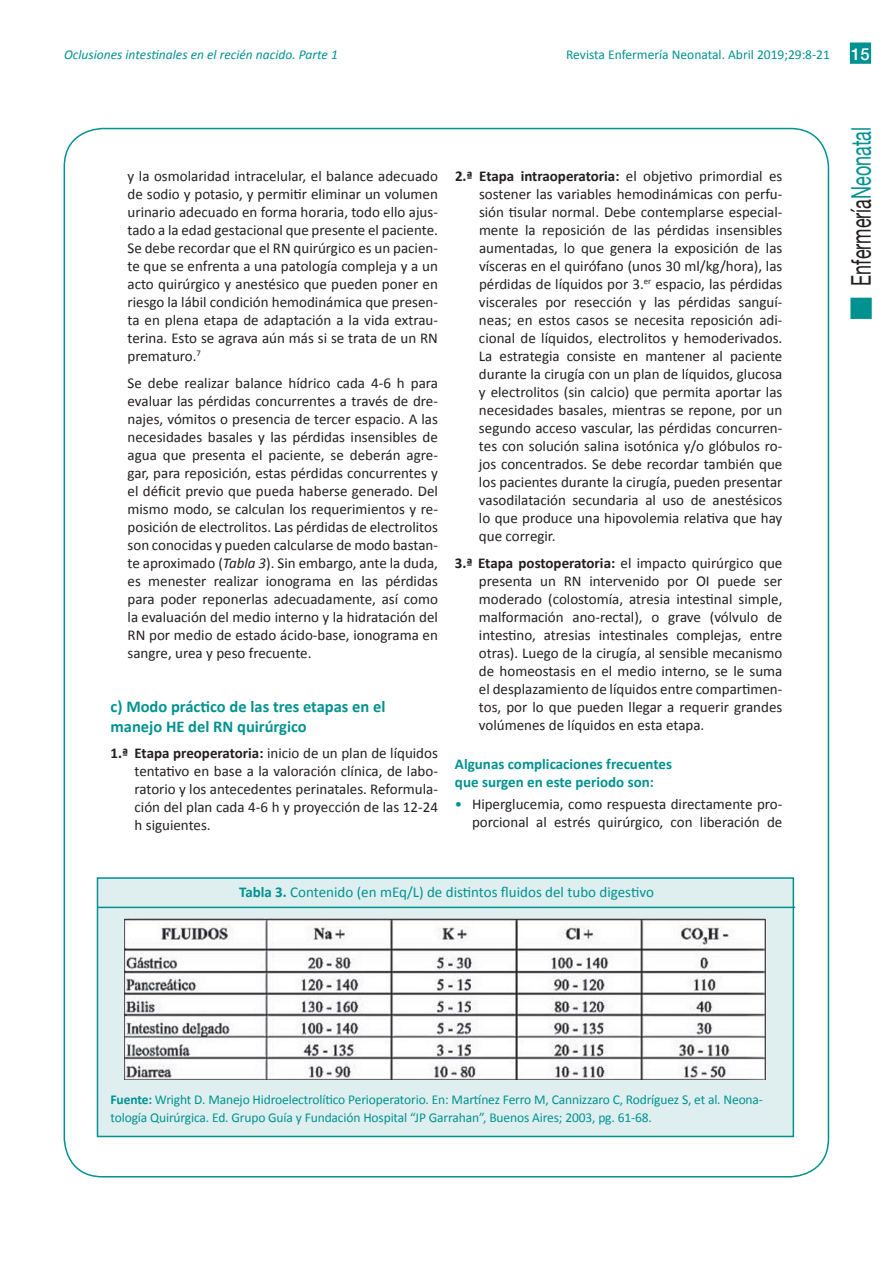
<style>
.page{position:relative;width:893px;height:1263px;background:#fff}
.page>*{position:absolute;margin:0;border:0;box-sizing:border-box;transform-origin:0 0}
.t1{font:27.15px "Helvetica Neue";color:#231f20;scale:.66 1}
.t2{font:700 16.5px/19.5px "Calibri";color:#009290}
.t3{font:500 16.5px "Helvetica Neue";color:#fff}
.t4{font:15px/18px "Calibri";color:#231f20;text-align:justify}
.t5{font:15px "Calibri";color:#009290}
.t6{font:700 15px/18px "Calibri";color:#009290}
.t7{font:13.5px/18px "Calibri";letter-spacing:-.01em;color:#009290}
.t8{font:italic 13.5px "Calibri";color:#009290}
.s1{font-style:italic}
.s2{font-weight:700}
.s3{color:#009290}
</style>
<div class="page">
<div style="left:850px;top:298px;width:22px;height:21px;background:#009290;border:2px solid #009290"></div>
<div style="left:850px;top:43px;width:21px;height:21px;background:#009290"></div>
<div style="left:97px;top:877px;width:697px;height:260px;background:#dfeff0;border:2px solid #009290"></div>
<hr style="left:98px;top:907px;width:697px;height:1px;background:#009290">
<img style="left:124px;top:918px;width:643px;height:162px">
<p class="t8" style="left:64px;top:46px;width:275px">Oclusiones intestinales en el recién nacido. Parte 1</p>
<p class="t7" style="left:566px;top:45px;width:265px">Revista Enfermería Neonatal. Abril 2019;29:8-21</p>
<p class="t3" style="left:851px;top:44px;width:20px">15</p>
<p class="t4" style="left:128px;top:167px;width:312px">y la osmolaridad intracelular, el balance adecuado de sodio y potasio, y permitir eliminar un volumen urinario adecuado en forma horaria, todo ello ajus&shy;tado a la edad gestacional que presente el paciente.<br>Se debe recordar que el RN quirúrgico es un pacien&shy;te que se enfrenta a una patología compleja y a un acto quirúrgico y anestésico que pueden poner en riesgo la lábil condición hemodinámica que presen&shy;ta en plena etapa de adaptación a la vida extrau&shy;terina. Esto se agrava aún más si se trata de un RN prematuro.<sup>7</sup></p>
<p class="t4" style="left:128px;top:373px;width:312px">Se debe realizar balance hídrico cada 4-6 h para evaluar las pérdidas concurrentes a través de dre&shy;najes, vómitos o presencia de tercer espacio. A las necesidades basales y las pérdidas insensibles de agua que presenta el paciente, se deberán agre&shy;gar, para reposición, estas pérdidas concurrentes y el déficit previo que pueda haberse generado. Del mismo modo, se calculan los requerimientos y re&shy;posición de electrolitos. Las pérdidas de electrolitos son conocidas y pueden calcularse de modo bastan&shy;te aproximado (<span class="s1">Tabla 3</span>). Sin embargo, ante la duda, es menester realizar ionograma en las pérdidas para poder reponerlas adecuadamente, así como la evaluación del medio interno y la hidratación del RN por medio de estado ácido-base, ionograma en sangre, urea y peso frecuente.</p>
<p class="t2" style="left:111px;top:696px;width:276px">c) Modo práctico de las tres etapas en el manejo HE del RN quirúrgico</p>
<p class="t4" style="left:135px;top:744px;width:305px;text-indent:-24px"><span class="s2">1.ª Etapa preoperatoria:</span> inicio de un plan de líquidos tentativo en base a la valoración clínica, de labo&shy;ratorio y los antecedentes perinatales. Reformula&shy;ción del plan cada 4-6 h y proyección de las 12-24 h siguientes.</p>
<p class="t4" style="left:479px;top:167px;width:305px;text-indent:-24px"><span class="s2">2.ª Etapa intraoperatoria:</span> el objetivo primordial es sostener las variables hemodinámicas con perfu&shy;sión tisular normal. Debe contemplarse especial&shy;mente la reposición de las pérdidas insensibles aumentadas, lo que genera la exposición de las vísceras en el quirófano (unos 30 ml/kg/hora), las pérdidas de líquidos por 3.<sup>er</sup> espacio, las pérdidas viscerales por resección y las pérdidas sanguí&shy;neas; en estos casos se necesita reposición adi&shy;cional de líquidos, electrolitos y hemoderivados.<br>La estrategia consiste en mantener al paciente durante la cirugía con un plan de líquidos, glucosa y electrolitos (sin calcio) que permita aportar las necesidades basales, mientras se repone, por un segundo acceso vascular, las pérdidas concurren&shy;tes con solución salina isotónica y/o glóbulos ro&shy;jos concentrados. Se debe recordar también que los pacientes durante la cirugía, pueden presentar vasodilatación secundaria al uso de anestésicos lo que produce una hipovolemia relativa que hay que corregir.</p>
<p class="t4" style="left:479px;top:553px;width:305px;text-indent:-24px"><span class="s2">3.ª Etapa postoperatoria:</span> el impacto quirúrgico que presenta un RN intervenido por OI puede ser moderado (colostomía, atresia intestinal simple, malformación ano-rectal), o grave (vólvulo de intestino, atresias intestinales complejas, entre otras). Luego de la cirugía, al sensible mecanismo de homeostasis en el medio interno, se le suma el desplazamiento de líquidos entre compartimen&shy;tos, por lo que pueden llegar a requerir grandes volúmenes de líquidos en esta etapa.</p>
<p class="t6" style="left:455px;top:754px;width:219px">Algunas complicaciones frecuentes que surgen en este periodo son:</p>
<p class="t4" style="left:455px;top:795px;width:329px;text-align:right"><span class="s3">•</span> Hiperglucemia, como respuesta directamente pro&shy;porcional al estrés quirúrgico, con liberación de</p>
<p class="t5" style="left:239px;top:882px;width:416px"><span class="s2">Tabla 3.</span> Contenido (en mEq/L) de distintos fluidos del tubo digestivo</p>
<h1 class="t1" style="left:845px;top:286px;width:242px;rotate:-90deg">Enfermería<span class="s3">Neonatal</span></h1>
<p class="t7" style="left:111px;top:1090px;width:654px"><span class="s2">Fuente:</span> Wright D. Manejo Hidroelectrolítico Perioperatorio. En: Martínez Ferro M, Cannizzaro C, Rodríguez S, et al. Neona&shy;tología Quirúrgica. Ed. Grupo Guía y Fundación Hospital “JP Garrahan”, Buenos Aires; 2003, pg. 61-68.</p>
</div>
